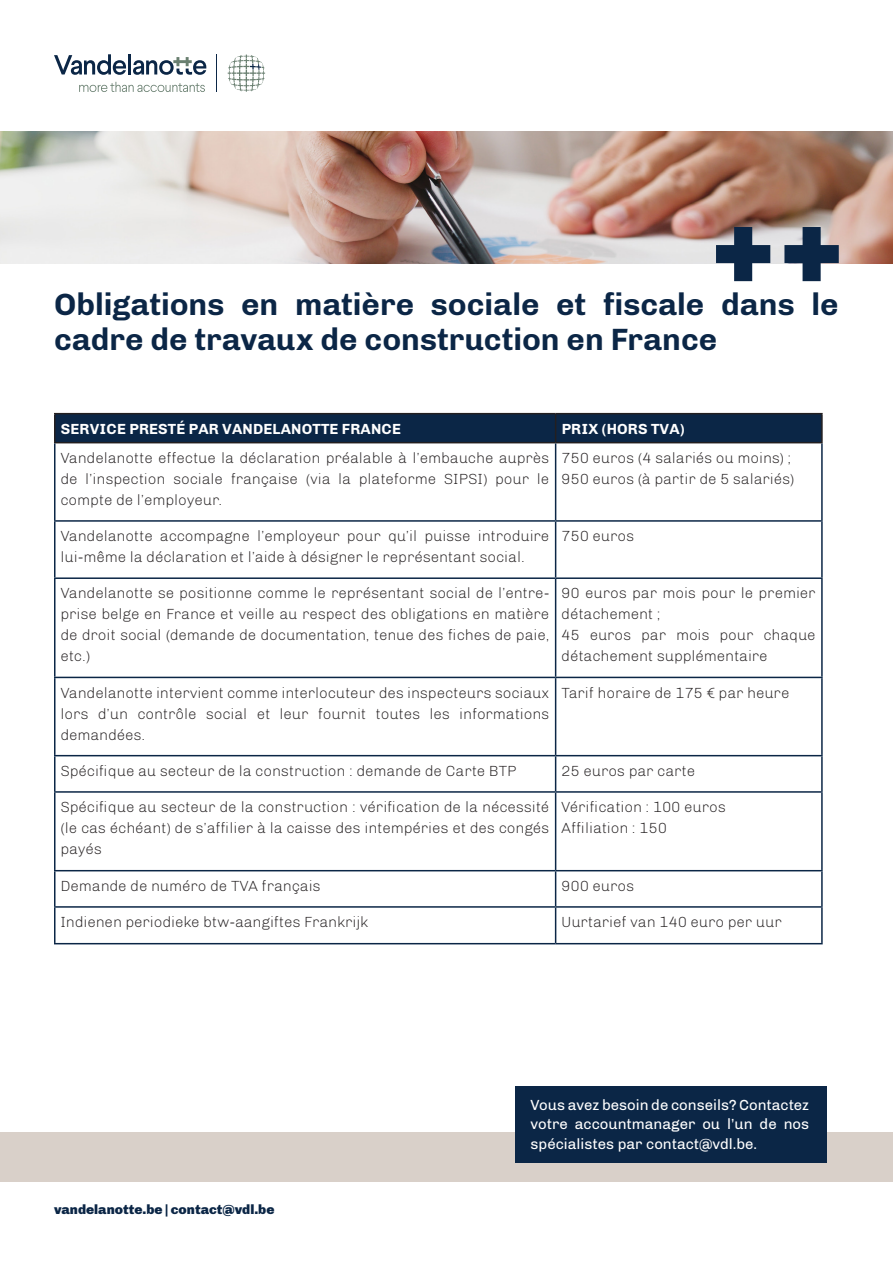
<style>
.page{position:relative;width:893px;height:1263px;background:#fff}
.page>*{position:absolute;margin:0;border:0;box-sizing:border-box;transform-origin:0 0}
.Titel{font:700 31.5px/35.4px "Chivo";color:#0b2646}
.Copy_NL__KF{font:300 15px/21px "Chivo";color:#231f20;text-align:justify}
.Kader{font:15px/19.5px "Chivo";color:#fff;text-align:justify}
.Ondertitel_1__KF{font:700 15px "Chivo";letter-spacing:.01em;color:#fff}
.t1{font:900 13.5px "Chivo";color:#0b2646}
</style>
<div class="page">
<svg style="left:228px;top:54px;width:38px;height:38px"></svg>
<svg style="left:79px;top:82px;width:126px;height:10px"></svg>
<svg style="left:54px;top:54px;width:72px;height:21px"></svg>
<hr style="left:128px;top:54px;width:3px;height:20px;background:#0b2646">
<svg style="left:133px;top:57px;width:73px;height:18px"></svg>
<hr style="left:217px;top:54px;width:1px;height:38px;background:#0b2646">
<img style="left:0;top:132px;width:893px;height:132px">
<svg style="left:784px;top:227px;width:55px;height:54px"></svg>
<svg style="left:716px;top:227px;width:54px;height:54px"></svg>
<hr style="left:54px;top:413px;width:502px;height:1px;background:#231f20">
<hr style="left:54px;top:414px;width:2px;height:28px;background:#231f20">
<hr style="left:556px;top:413px;width:267px;height:1px;background:#231f20">
<div style="left:55px;top:414px;width:766px;height:28px;background:#0b2646"></div>
<hr style="left:821px;top:414px;width:2px;height:28px;background:#231f20">
<hr style="left:54px;top:442px;width:502px;height:1px;background:#231f20">
<hr style="left:556px;top:442px;width:267px;height:1px;background:#231f20">
<hr style="left:54px;top:443px;width:2px;height:77px;background:#0b2646">
<hr style="left:555px;top:443px;width:1px;height:77px;background:#0b2646">
<hr style="left:821px;top:443px;width:2px;height:77px;background:#0b2646">
<hr style="left:54px;top:520px;width:502px;height:2px;background:#0b2646">
<hr style="left:54px;top:522px;width:2px;height:55px;background:#0b2646">
<hr style="left:556px;top:520px;width:267px;height:2px;background:#0b2646">
<hr style="left:555px;top:522px;width:1px;height:55px;background:#0b2646">
<hr style="left:821px;top:522px;width:2px;height:55px;background:#0b2646">
<hr style="left:54px;top:577px;width:502px;height:2px;background:#0b2646">
<hr style="left:54px;top:579px;width:2px;height:98px;background:#0b2646">
<hr style="left:556px;top:577px;width:267px;height:2px;background:#0b2646">
<hr style="left:555px;top:579px;width:1px;height:98px;background:#0b2646">
<hr style="left:821px;top:579px;width:2px;height:98px;background:#0b2646">
<hr style="left:54px;top:677px;width:502px;height:1px;background:#0b2646">
<hr style="left:54px;top:678px;width:2px;height:77px;background:#0b2646">
<hr style="left:556px;top:677px;width:267px;height:1px;background:#0b2646">
<hr style="left:555px;top:678px;width:1px;height:77px;background:#0b2646">
<hr style="left:821px;top:678px;width:2px;height:77px;background:#0b2646">
<hr style="left:54px;top:755px;width:502px;height:1px;background:#0b2646">
<hr style="left:54px;top:756px;width:2px;height:35px;background:#0b2646">
<hr style="left:556px;top:755px;width:267px;height:1px;background:#0b2646">
<hr style="left:555px;top:756px;width:1px;height:35px;background:#0b2646">
<hr style="left:821px;top:756px;width:2px;height:35px;background:#0b2646">
<hr style="left:54px;top:791px;width:502px;height:2px;background:#0b2646">
<hr style="left:54px;top:793px;width:2px;height:77px;background:#0b2646">
<hr style="left:556px;top:791px;width:267px;height:2px;background:#0b2646">
<hr style="left:555px;top:793px;width:1px;height:77px;background:#0b2646">
<hr style="left:821px;top:793px;width:2px;height:77px;background:#0b2646">
<hr style="left:54px;top:870px;width:502px;height:1px;background:#0b2646">
<hr style="left:54px;top:871px;width:2px;height:35px;background:#0b2646">
<hr style="left:556px;top:870px;width:267px;height:1px;background:#0b2646">
<hr style="left:555px;top:871px;width:1px;height:35px;background:#0b2646">
<hr style="left:821px;top:871px;width:2px;height:35px;background:#0b2646">
<hr style="left:54px;top:906px;width:502px;height:2px;background:#0b2646">
<hr style="left:54px;top:908px;width:2px;height:35px;background:#0b2646">
<hr style="left:556px;top:906px;width:267px;height:2px;background:#0b2646">
<hr style="left:555px;top:908px;width:1px;height:35px;background:#0b2646">
<hr style="left:821px;top:908px;width:2px;height:35px;background:#0b2646">
<hr style="left:54px;top:943px;width:502px;height:1px;background:#0b2646">
<hr style="left:556px;top:943px;width:267px;height:1px;background:#0b2646">
<div style="left:0;top:1132px;width:893px;height:50px;background:#d9d0c9"></div>
<div style="left:515px;top:1086px;width:312px;height:77px;background:#0b2646"></div>
<p class="Titel" style="left:54px;top:287px;width:786px">Obligations en matière sociale et fiscale dans le cadre de travaux de construction en France</p>
<p class="Ondertitel_1__KF" style="left:61px;top:420px;width:342px">SERVICE PRESTÉ PAR VANDELANOTTE FRANCE</p>
<p class="Ondertitel_1__KF" style="left:562px;top:420px;width:124px">PRIX (HORS TVA)</p>
<p class="Copy_NL__KF" style="left:61px;top:447px;width:490px">Vandelanotte effectue la déclaration préalable à l’embauche auprès de l’inspection sociale française (via la plateforme SIPSI) pour le compte de l’employeur.</p>
<p class="Copy_NL__KF" style="left:562px;top:447px;width:231px">750 euros (4 salariés ou moins) ;</p>
<p class="Copy_NL__KF" style="left:562px;top:468px;width:234px">950 euros (à partir de 5 salariés)</p>
<p class="Copy_NL__KF" style="left:61px;top:525px;width:490px">Vandelanotte accompagne l’employeur pour qu’il puisse introduire lui-même la déclaration et l’aide à désigner le représentant social.</p>
<p class="Copy_NL__KF" style="left:562px;top:525px;width:74px">750 euros</p>
<p class="Copy_NL__KF" style="left:61px;top:583px;width:490px">Vandelanotte se positionne comme le représentant social de l’entre&shy;prise belge en France et veille au respect des obligations en matière de droit social (demande de documentation, tenue des fiches de paie, etc.)</p>
<p class="Copy_NL__KF" style="left:562px;top:583px;width:256px">90 euros par mois pour le premier détachement ;</p>
<p class="Copy_NL__KF" style="left:562px;top:625px;width:256px">45 euros par mois pour chaque détachement supplémentaire</p>
<p class="Copy_NL__KF" style="left:61px;top:682px;width:490px">Vandelanotte intervient comme interlocuteur des inspecteurs sociaux lors d’un contrôle social et leur fournit toutes les informations demandées.</p>
<p class="Copy_NL__KF" style="left:562px;top:682px;width:230px">Tarif horaire de 175 € par heure</p>
<p class="Copy_NL__KF" style="left:61px;top:760px;width:458px">Spécifique au secteur de la construction : demande de Carte BTP</p>
<p class="Copy_NL__KF" style="left:562px;top:760px;width:135px">25 euros par carte</p>
<p class="Copy_NL__KF" style="left:61px;top:796px;width:490px">Spécifique au secteur de la construction : vérification de la nécessité (le cas échéant) de s’affilier à la caisse des intempéries et des congés payés</p>
<p class="Copy_NL__KF" style="left:562px;top:796px;width:166px">Vérification : 100 euros</p>
<p class="Copy_NL__KF" style="left:562px;top:817px;width:107px">Affiliation : 150</p>
<p class="Copy_NL__KF" style="left:61px;top:875px;width:262px">Demande de numéro de TVA français</p>
<p class="Copy_NL__KF" style="left:562px;top:875px;width:74px">900 euros</p>
<p class="Copy_NL__KF" style="left:61px;top:911px;width:309px">Indienen periodieke btw-aangiftes Frankrijk</p>
<p class="Copy_NL__KF" style="left:562px;top:911px;width:222px">Uurtarief van 140 euro per uur</p>
<p class="t1" style="left:54px;top:1202px;width:222px">vandelanotte.be | contact@vdl.be</p>
<p class="Kader" style="left:531px;top:1095px;width:280px">Vous avez besoin de conseils? Contactez votre accountmanager ou l’un de nos spécialistes par contact@vdl.be.</p>
</div>
